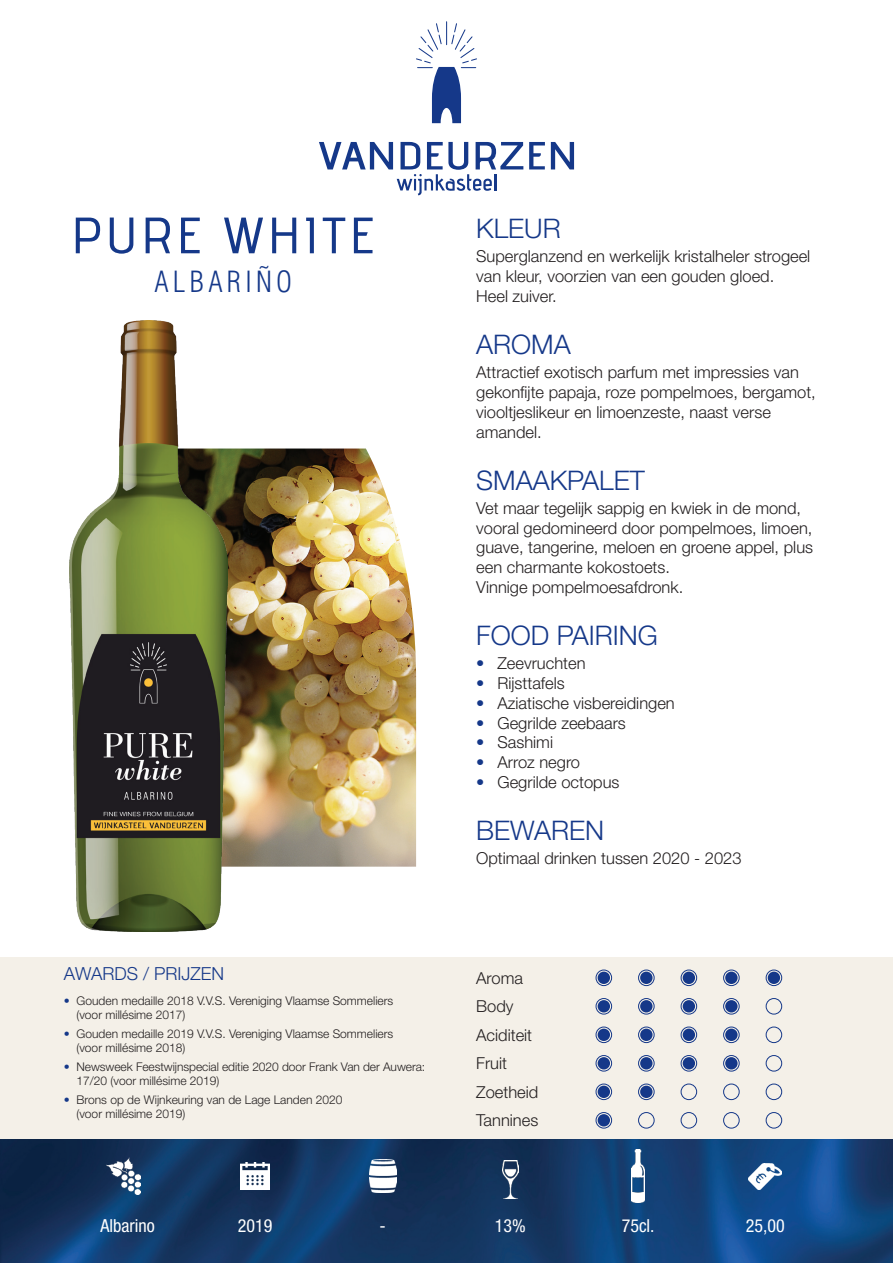
<style>
.page{position:relative;width:893px;height:1263px;background:#fff}
.page>*{position:absolute;margin:0;border:0;box-sizing:border-box;transform-origin:0 0}
.t1{font:51px "advent Bd 1";letter-spacing:.06em;color:#153889;scale:1.1 1}
.t2{font:300 condensed 28.5px "Helvetica";letter-spacing:.15em;color:#153889}
.t3{font:300 27px "Helvetica Neue";color:#153889}
.t4{font:condensed 18px "Helvetica Neue";color:#fff}
.t5{font:300 18px "Helvetica Neue";color:#153889}
.t6{font:300 16.5px/19.8px "Helvetica Neue";color:#231f20}
.t7{font:300 12px/14.4px "Helvetica Neue";color:#231f20}
.s1{color:#153889}
</style>
<div class="page">
<div style="left:0;top:957px;width:893px;height:183px;background:#f4f0e8"></div>
<img style="left:0;top:1140px;width:893px;height:123px">
<img style="left:502px;top:1160px;width:16px;height:38px">
<img style="left:107px;top:1157px;width:33px;height:38px">
<img style="left:240px;top:1162px;width:30px;height:28px">
<img style="left:749px;top:1163px;width:33px;height:26px">
<img style="left:369px;top:1159px;width:27px;height:33px">
<img style="left:631px;top:1150px;width:13px;height:52px">
<svg style="left:416px;top:21px;width:61px;height:102px"></svg>
<svg style="left:551px;top:142px;width:23px;height:27px"></svg>
<svg style="left:529px;top:142px;width:16px;height:27px"></svg>
<svg style="left:319px;top:142px;width:204px;height:53px"></svg>
<img style="left:227px;top:448px;width:189px;height:419px">
<div style="left:596px;top:969px;width:16px;height:17px;border:1px solid #153889;border-radius:50%"></div>
<div style="left:598px;top:972px;width:12px;height:12px;background:#153889;border-radius:50%"></div>
<div style="left:638px;top:969px;width:17px;height:17px;border:1px solid #153889;border-radius:50%"></div>
<div style="left:640px;top:972px;width:12px;height:12px;background:#153889;border-radius:50%"></div>
<div style="left:681px;top:969px;width:16px;height:17px;border:1px solid #153889;border-radius:50%"></div>
<div style="left:683px;top:972px;width:12px;height:12px;background:#153889;border-radius:50%"></div>
<div style="left:723px;top:969px;width:17px;height:17px;border:1px solid #153889;border-radius:50%"></div>
<div style="left:725px;top:972px;width:13px;height:12px;background:#153889;border-radius:50%"></div>
<div style="left:766px;top:969px;width:16px;height:17px;border:1px solid #153889;border-radius:50%"></div>
<div style="left:768px;top:972px;width:12px;height:12px;background:#153889;border-radius:50%"></div>
<div style="left:596px;top:998px;width:16px;height:16px;border:1px solid #153889;border-radius:50%"></div>
<div style="left:598px;top:1000px;width:12px;height:12px;background:#153889;border-radius:50%"></div>
<div style="left:638px;top:998px;width:17px;height:16px;border:1px solid #153889;border-radius:50%"></div>
<div style="left:640px;top:1000px;width:12px;height:12px;background:#153889;border-radius:50%"></div>
<div style="left:681px;top:998px;width:16px;height:16px;border:1px solid #153889;border-radius:50%"></div>
<div style="left:683px;top:1000px;width:12px;height:12px;background:#153889;border-radius:50%"></div>
<div style="left:723px;top:998px;width:17px;height:16px;border:1px solid #153889;border-radius:50%"></div>
<div style="left:725px;top:1000px;width:13px;height:12px;background:#153889;border-radius:50%"></div>
<div style="left:766px;top:998px;width:16px;height:16px;border:1px solid #153889;border-radius:50%"></div>
<div style="left:596px;top:1026px;width:16px;height:17px;border:1px solid #153889;border-radius:50%"></div>
<div style="left:598px;top:1029px;width:12px;height:12px;background:#153889;border-radius:50%"></div>
<div style="left:638px;top:1026px;width:17px;height:17px;border:1px solid #153889;border-radius:50%"></div>
<div style="left:640px;top:1029px;width:12px;height:12px;background:#153889;border-radius:50%"></div>
<div style="left:681px;top:1026px;width:16px;height:17px;border:1px solid #153889;border-radius:50%"></div>
<div style="left:683px;top:1029px;width:12px;height:12px;background:#153889;border-radius:50%"></div>
<div style="left:723px;top:1026px;width:17px;height:17px;border:1px solid #153889;border-radius:50%"></div>
<div style="left:725px;top:1029px;width:13px;height:12px;background:#153889;border-radius:50%"></div>
<div style="left:766px;top:1026px;width:16px;height:17px;border:1px solid #153889;border-radius:50%"></div>
<div style="left:596px;top:1055px;width:16px;height:16px;border:1px solid #153889;border-radius:50%"></div>
<div style="left:598px;top:1057px;width:12px;height:12px;background:#153889;border-radius:50%"></div>
<div style="left:638px;top:1055px;width:17px;height:16px;border:1px solid #153889;border-radius:50%"></div>
<div style="left:640px;top:1057px;width:12px;height:12px;background:#153889;border-radius:50%"></div>
<div style="left:681px;top:1055px;width:16px;height:16px;border:1px solid #153889;border-radius:50%"></div>
<div style="left:683px;top:1057px;width:12px;height:12px;background:#153889;border-radius:50%"></div>
<div style="left:723px;top:1055px;width:17px;height:16px;border:1px solid #153889;border-radius:50%"></div>
<div style="left:725px;top:1057px;width:13px;height:12px;background:#153889;border-radius:50%"></div>
<div style="left:766px;top:1055px;width:16px;height:16px;border:1px solid #153889;border-radius:50%"></div>
<div style="left:596px;top:1083px;width:16px;height:17px;border:1px solid #153889;border-radius:50%"></div>
<div style="left:598px;top:1086px;width:12px;height:12px;background:#153889;border-radius:50%"></div>
<div style="left:638px;top:1083px;width:17px;height:17px;border:1px solid #153889;border-radius:50%"></div>
<div style="left:640px;top:1086px;width:12px;height:12px;background:#153889;border-radius:50%"></div>
<div style="left:681px;top:1083px;width:16px;height:17px;border:1px solid #153889;border-radius:50%"></div>
<div style="left:723px;top:1083px;width:17px;height:17px;border:1px solid #153889;border-radius:50%"></div>
<div style="left:766px;top:1083px;width:16px;height:17px;border:1px solid #153889;border-radius:50%"></div>
<div style="left:596px;top:1112px;width:16px;height:16px;border:1px solid #153889;border-radius:50%"></div>
<div style="left:598px;top:1114px;width:12px;height:12px;background:#153889;border-radius:50%"></div>
<div style="left:638px;top:1112px;width:17px;height:16px;border:1px solid #153889;border-radius:50%"></div>
<div style="left:681px;top:1112px;width:16px;height:16px;border:1px solid #153889;border-radius:50%"></div>
<div style="left:723px;top:1112px;width:17px;height:16px;border:1px solid #153889;border-radius:50%"></div>
<div style="left:766px;top:1112px;width:16px;height:16px;border:1px solid #153889;border-radius:50%"></div>
<img style="left:69px;top:320px;width:158px;height:611px">
<h1 class="t1" style="left:71px;top:204px;width:278px">PURE WHITE</h1>
<h2 class="t2" style="left:154px;top:264px;width:139px">ALBARIÑO</h2>
<h3 class="t3" style="left:476px;top:212px;width:86px">KLEUR</h3>
<p class="t6" style="left:476px;top:246px;width:336px">Superglanzend en werkelijk kristalheler strogeel van kleur, voorzien van een gouden gloed.<br>Heel zuiver.</p>
<h3 class="t3" style="left:476px;top:328px;width:96px">AROMA</h3>
<p class="t6" style="left:476px;top:362px;width:341px">Attractief exotisch parfum met impressies van gekonfijte papaja, roze pompelmoes, bergamot, viooltjeslikeur en limoenzeste, naast verse amandel.</p>
<h3 class="t3" style="left:476px;top:464px;width:170px">SMAAKPALET</h3>
<p class="t6" style="left:476px;top:498px;width:338px">Vet maar tegelijk sappig en kwiek in de mond, vooral gedomineerd door pompelmoes, limoen, guave, tangerine, meloen en groene appel, plus een charmante kokostoets.<br>Vinnige pompelmoesafdronk.</p>
<h3 class="t3" style="left:476px;top:619px;width:183px">FOOD PAIRING</h3>
<p class="t6" style="left:476px;top:653px;width:111px"><span class="s1">•</span> Zeevruchten</p>
<p class="t6" style="left:476px;top:673px;width:90px"><span class="s1">•</span> Rijsttafels</p>
<p class="t6" style="left:476px;top:693px;width:200px"><span class="s1">•</span> Aziatische visbereidingen</p>
<p class="t6" style="left:476px;top:712px;width:151px"><span class="s1">•</span> Gegrilde zeebaars</p>
<p class="t6" style="left:476px;top:732px;width:78px"><span class="s1">•</span> Sashimi</p>
<p class="t6" style="left:476px;top:752px;width:105px"><span class="s1">•</span> Arroz negro</p>
<p class="t6" style="left:476px;top:772px;width:145px"><span class="s1">•</span> Gegrilde octopus</p>
<h3 class="t3" style="left:476px;top:814px;width:130px">BEWAREN</h3>
<p class="t6" style="left:476px;top:848px;width:267px">Optimaal drinken tussen 2020 - 2023</p>
<p class="t5" style="left:64px;top:962px;width:25px">Awards</p>
<p class="t5" style="left:143px;top:962px;width:60px">/ Prijzen</p>
<p class="t6" style="left:476px;top:963px;width:64px;line-height:28.5px">Aroma<br>Body<br>Aciditeit<br>Fruit<br>Zoetheid<br>Tannines</p>
<p class="t7" style="left:77px;top:993px;width:318px;text-indent:-13px"><span class="s1">•</span> Gouden medaille 2018 V.V.S. Vereniging Vlaamse Sommeliers (voor millésime 2017)</p>
<p class="t7" style="left:77px;top:1026px;width:318px;text-indent:-13px"><span class="s1">•</span> Gouden medaille 2019 V.V.S. Vereniging Vlaamse Sommeliers (voor millésime 2018)</p>
<p class="t7" style="left:77px;top:1059px;width:350px;text-indent:-13px"><span class="s1">•</span> Newsweek Feestwijnspecial editie 2020 door Frank Van der Auwera:<br>17/20 (voor millésime 2019)</p>
<p class="t7" style="left:77px;top:1092px;width:267px;text-indent:-13px"><span class="s1">•</span> Brons op de Wijnkeuring van de Lage Landen 2020 (voor millésime 2019)</p>
<p class="t4" style="left:100px;top:1215px;width:56px">Albarino</p>
<p class="t4" style="left:238px;top:1215px;width:36px">2019</p>
<p class="t4" style="left:380px;top:1215px;width:8px">-</p>
<p class="t4" style="left:495px;top:1215px;width:32px">13%</p>
<p class="t4" style="left:622px;top:1215px;width:34px">75cl.</p>
<p class="t4" style="left:746px;top:1215px;width:40px">25,00</p>
</div>
